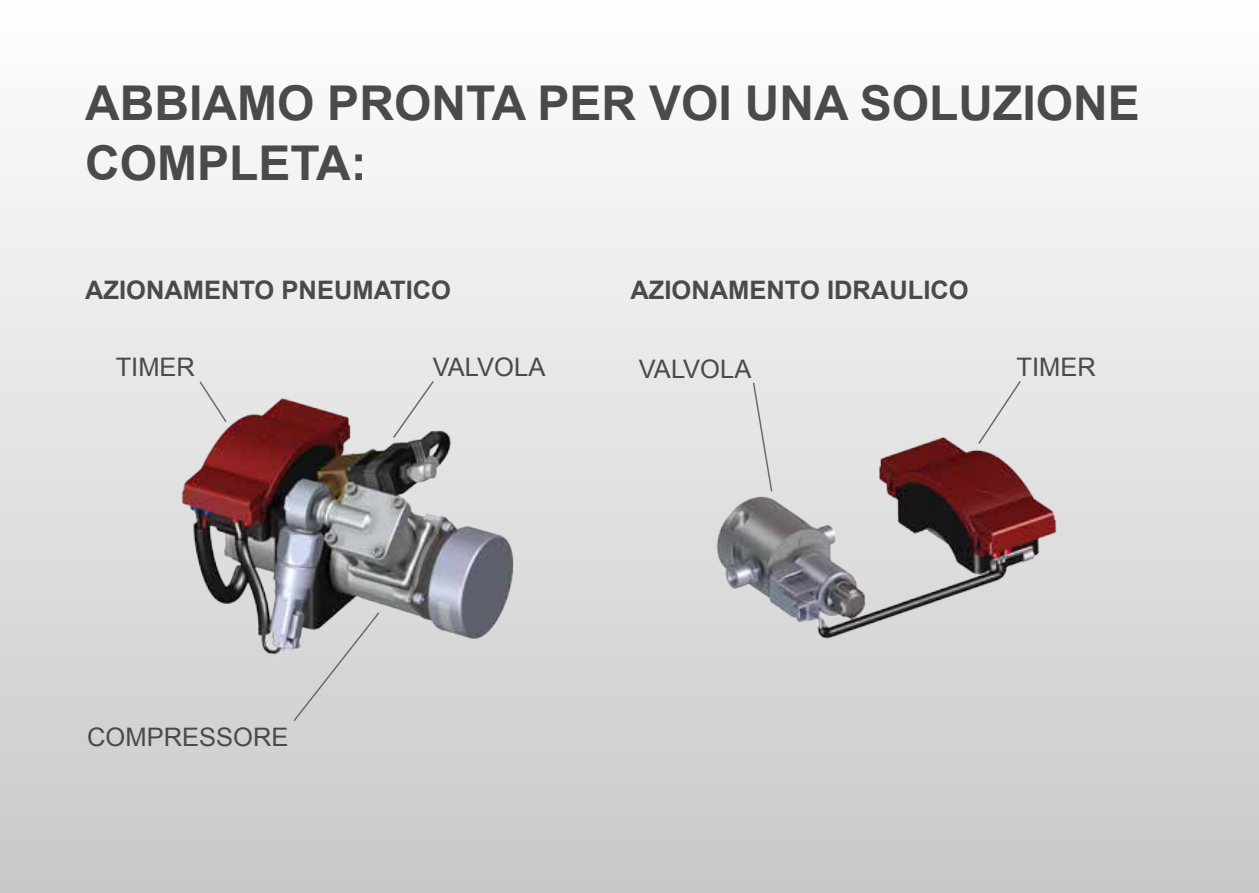
<style>
.page{position:relative;width:1259px;height:893px;background:#fff}
.page>*{position:absolute;margin:0;border:0;box-sizing:border-box;transform-origin:0 0}
.t1{font:700 48px/60px "Arial";color:#4a4a49}
.t2{font:700 25.5px "Arial";color:#4a4a49}
.t3{font:25.5px "Arial";color:#4a4a49}
</style>
<div class="page">
<div style="left:0;top:0;width:1259px;height:893px;background:linear-gradient(to bottom,#fefefe,#c9c9c9)"></div>
<hr style="left:1258px;top:0;width:1px;height:893px;background:#4a4a49">
<img style="left:630px;top:351px;width:510px;height:360px">
<img style="left:85px;top:351px;width:508px;height:359px">
<svg style="left:198px;top:380px;width:30px;height:44px"></svg>
<svg style="left:292px;top:611px;width:89px;height:112px"></svg>
<svg style="left:752px;top:381px;width:21px;height:112px"></svg>
<div style="left:976px;top:379px;width:46px;height:67px;background:#e6e6e5"></div>
<svg style="left:391px;top:379px;width:44px;height:61px"></svg>
<h1 class="t1" style="left:85px;top:75px;width:1056px">ABBIAMO PRONTA PER VOI UNA SOLUZIONE<br>COMPLETA:</h1>
<p class="t2" style="left:85px;top:273px;width:367px">AZIONAMENTO PNEUMATICO</p>
<p class="t2" style="left:630px;top:273px;width:340px">AZIONAMENTO IDRAULICO</p>
<p class="t3" style="left:116px;top:350px;width:81px">TIMER</p>
<p class="t3" style="left:87px;top:721px;width:203px">COMPRESSORE</p>
<p class="t3" style="left:433px;top:350px;width:114px">VALVOLA</p>
<p class="t3" style="left:639px;top:352px;width:114px">VALVOLA</p>
<p class="t3" style="left:1016px;top:350px;width:81px">TIMER</p>
</div>
